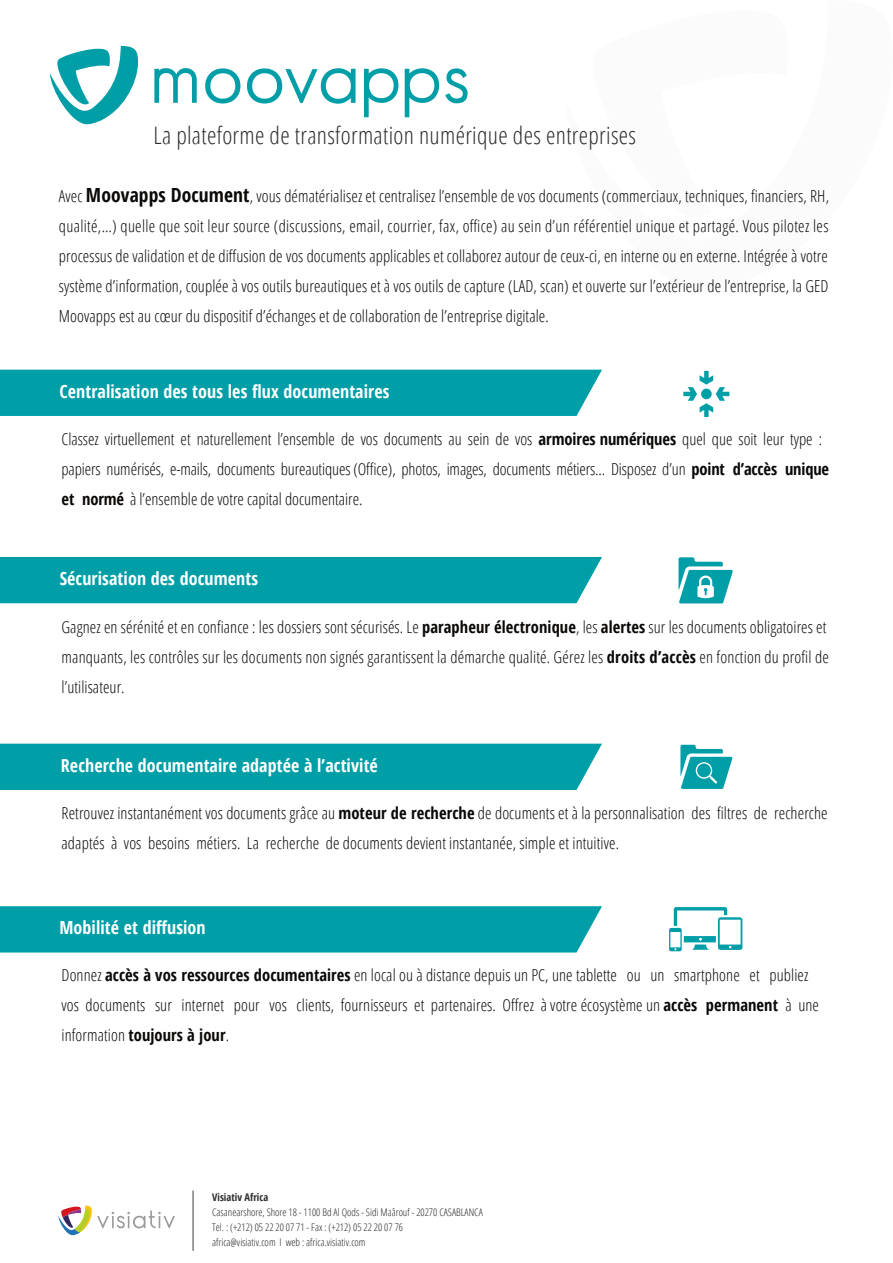
<style>
.page{position:relative;width:893px;height:1263px;background:#fff}
.page>*{position:absolute;margin:0;border:0;box-sizing:border-box;transform-origin:0 0}
.t1{font:84.9px "Normographe Tryout";color:#009fa8}
.t2{font:300 condensed 24px "Open Sans";letter-spacing:.015em;color:#2e2d2e}
.t3{font:700 condensed 18px "Open Sans";letter-spacing:.005em;color:#fff}
.t4{font:300 condensed 16.5px/30px "Open Sans";letter-spacing:.005em;color:#0b0907}
.t5{font:300 condensed 10.5px/15px "Open Sans";color:#262626}
.t6{font:700 condensed 10.5px "Open Sans";color:#2d2c2c}
.s1{font-weight:700;font-size:19.5px}
.s2{font-weight:700}
</style>
<div class="page">
<div style="left:0;top:370px;width:602px;height:46px;background:#009fa8"></div>
<svg style="left:50px;top:46px;width:89px;height:79px"></svg>
<svg style="left:58px;top:1205px;width:117px;height:31px"></svg>
<hr style="left:193px;top:1190px;width:1px;height:61px;background:#3a3a3a">
<svg style="left:683px;top:371px;width:46px;height:46px"></svg>
<div style="left:701px;top:389px;width:11px;height:10px;background:#009fa8;border-radius:50%"></div>
<div style="left:0;top:557px;width:602px;height:46px;background:#009fa8"></div>
<svg style="left:678px;top:557px;width:55px;height:46px"></svg>
<div style="left:0;top:744px;width:602px;height:46px;background:#009fa8"></div>
<svg style="left:680px;top:745px;width:52px;height:44px"></svg>
<div style="left:0;top:906px;width:602px;height:46px;background:#009fa8"></div>
<svg style="left:669px;top:907px;width:73px;height:44px"></svg>
<h1 class="t1" style="left:150px;top:39px;width:324px">moovapps</h1>
<h2 class="t2" style="left:153px;top:119px;width:484px">La plateforme de transformation numérique des entreprises</h2>
<p class="t4" style="left:59px;top:181px;width:772px;text-align:justify">Avec <span class="s1">Moovapps Document</span>, vous dématérialisez et centralisez l’ensemble de vos documents (commerciaux, techniques, financiers, RH, qualité,…) quelle que soit leur source (discussions, email, courrier, fax, office) au sein d’un référentiel unique et partagé. Vous pilotez les processus de validation et de diffusion de vos documents applicables et collaborez autour de ceux-ci, en interne ou en externe. Intégrée à votre système d’information, couplée à vos outils bureautiques et à vos outils de capture (LAD, scan) et ouverte sur l’extérieur de l’entreprise, la GED Moovapps est au cœur du dispositif d’échanges et de collaboration de l’entreprise digitale.</p>
<p class="t3" style="left:59px;top:379px;width:332px">Centralisation des tous les flux documentaires</p>
<p class="t4" style="left:62px;top:423px;width:769px">Classez virtuellement et naturellement l’ensemble de vos documents au sein de vos <span class="s2">armoires numériques</span> quel que soit leur type : papiers numérisés, e-mails, documents bureautiques (Office), photos, images, documents métiers... Disposez d’un <span class="s2">point d’accès unique et normé</span> à l’ensemble de votre capital documentaire.</p>
<p class="t3" style="left:60px;top:566px;width:200px">Sécurisation des documents</p>
<p class="t4" style="left:62px;top:611px;width:769px">Gagnez en sérénité et en confiance : les dossiers sont sécurisés. Le <span class="s2">parapheur électronique</span>, les <span class="s2">alertes</span> sur les documents obligatoires et manquants, les contrôles sur les documents non signés garantissent la démarche qualité. Gérez les <span class="s2">droits d’accès</span> en fonction du profil de l’utilisateur.</p>
<p class="t3" style="left:61px;top:753px;width:318px">Recherche documentaire adaptée à l’activité</p>
<p class="t4" style="left:62px;top:798px;width:768px">Retrouvez instantanément vos documents grâce au <span class="s2">moteur de recherche</span> de documents et à la personnalisation des filtres de recherche adaptés à vos besoins métiers. La recherche de documents devient instantanée, simple et intuitive.</p>
<p class="t3" style="left:59px;top:915px;width:148px">Mobilité et diffusion</p>
<p class="t4" style="left:62px;top:959px;width:759px">Donnez <span class="s2">accès à vos ressources documentaires</span> en local ou à distance depuis un PC, une tablette ou un smartphone et publiez vos documents sur internet pour vos clients, fournisseurs et partenaires. Offrez à votre écosystème un <span class="s2">accès permanent</span> à une information <span class="s2">toujours à jour</span>.</p>
<p class="t6" style="left:212px;top:1190px;width:58px">Visiativ Africa</p>
<p class="t5" style="left:212px;top:1204px;width:272px">Casanearshore, Shore 18 - 1100 Bd Al Qods - Sidi Maârouf - 20270 CASABLANCA<br>Tel. : (+212) 05 22 20 07 71 - Fax : (+212) 05 22 20 07 76<br>africa@visiativ.com I web : africa.visiativ.com</p>
</div>
